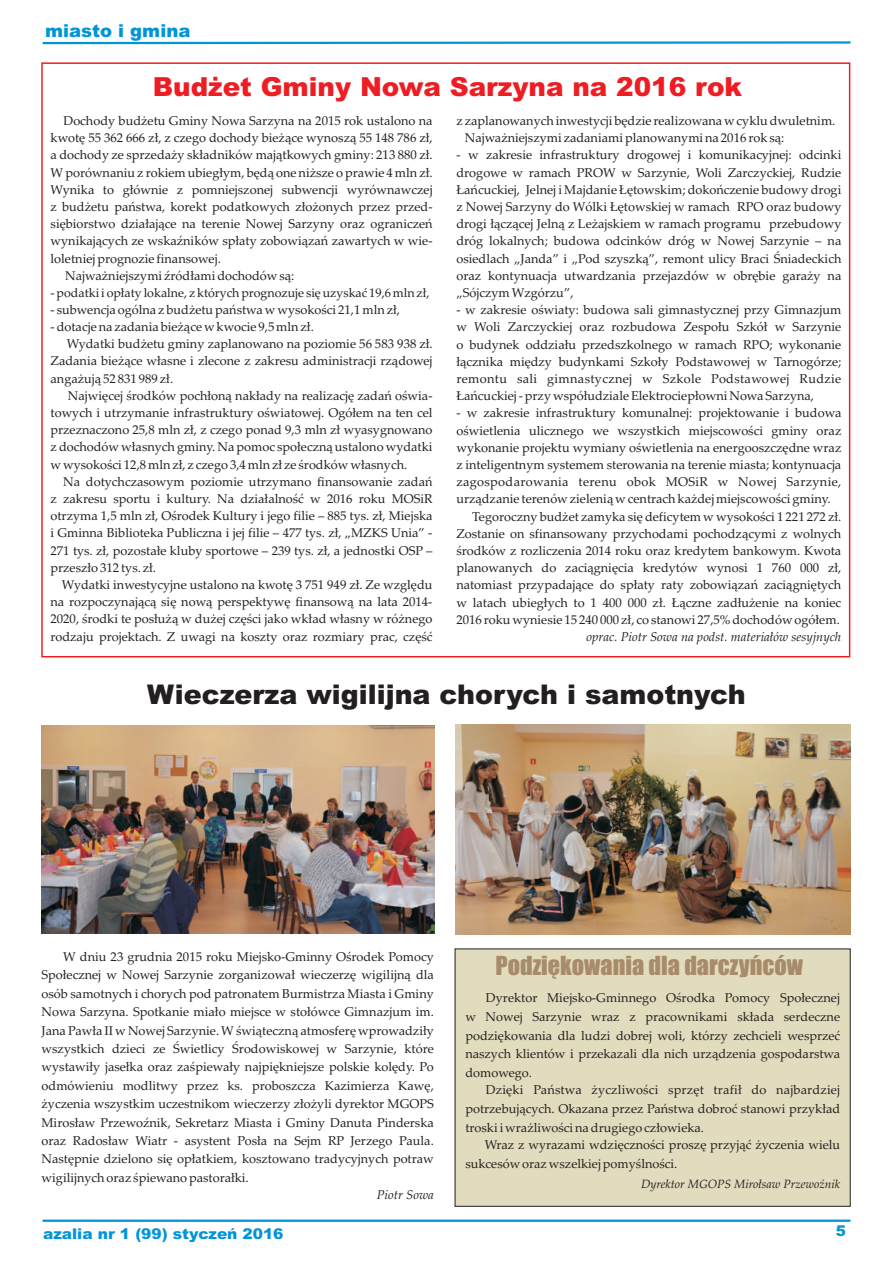
<style>
.page{position:relative;width:893px;height:1263px;background:#fff}
.page>*{position:absolute;margin:0;border:0;box-sizing:border-box;transform-origin:0 0}
.t1{font:900 27.15px "Arial";color:#231f20}
.t2{font:900 26.25px "Arial";color:#ee1d23}
.t3{font:24.3px "Impact";color:#a78b6b}
.t4{font:900 17.85px "Arial";color:#0095d9}
.t5{font:900 14.85px "Arial";color:#0095d9;scale:1.04 1}
.t6{font:900 14.85px "Arial";color:#0095d9}
.t7{font:12.75px/18.5px "Palatino Linotype";color:#231f20;text-align:justify}
.t8{font:12.75px "Palatino Linotype";letter-spacing:.025em;color:#231f20}
.t9{font:italic 12.75px "Palatino Linotype";color:#231f20}
.t10{font:12.45px "Palatino Linotype";color:#231f20}
.t11{font:italic 12px "Palatino Linotype";color:#231f20}
</style>
<div class="page">
<svg style="left:42px;top:41px;width:809px;height:4px"></svg>
<hr style="left:43px;top:1219px;width:807px;height:3px;background:#0095d9">
<img style="left:455px;top:725px;width:396px;height:209px">
<img style="left:41px;top:725px;width:393px;height:208px">
<div style="left:454px;top:948px;width:397px;height:259px;background:#e2dcbe"></div>
<h3 class="t4" style="left:45px;top:24px;width:147px">miasto i gmina</h3>
<h2 class="t2" style="left:153px;top:78px;width:591px">Bud¿et Gminy Nowa Sarzyna na 2016 rok</h2>
<p class="t7" style="left:63px;top:113px;width:371px">Dochody bud¿etu Gminy Nowa Sarzyna na 2015 rok ustalono na</p>
<p class="t7" style="left:456px;top:113px;width:380px">z zaplanowanych inwestycji bêdzie realizowana w cyklu dwuletnim.</p>
<p class="t7" style="left:51px;top:130px;width:383px">kwotê 55 362 666 z³, z czego dochody bie¿¹ce wynosz¹ 55 148 786 z³,</p>
<p class="t7" style="left:465px;top:130px;width:321px">Najwa¿niejszymi zadaniami planowanymi na 2016 rok s¹:</p>
<p class="t7" style="left:51px;top:147px;width:383px">a dochody ze sprzeda¿y sk³adników maj¹tkowych gminy: 213 880 z³.</p>
<p class="t7" style="left:456px;top:147px;width:386px">- w zakresie infrastruktury drogowej i komunikacyjnej: odcinki</p>
<p class="t7" style="left:51px;top:164px;width:383px">W porównaniu z rokiem ubieg³ym, bêd¹ one ni¿sze o prawie 4 mln z³.</p>
<p class="t7" style="left:456px;top:164px;width:386px">drogowe w ramach PROW w Sarzynie, Woli Zarczyckiej, Rudzie</p>
<p class="t7" style="left:51px;top:182px;width:384px">Wynika to g³ównie z pomniejszonej subwencji wyrównawczej</p>
<p class="t7" style="left:456px;top:182px;width:386px">£añcuckiej, Jelnej i Majdanie £êtowskim; dokoñczenie budowy drogi</p>
<p class="t7" style="left:51px;top:199px;width:383px">z bud¿etu pañstwa, korekt podatkowych z³o¿onych przez przed-</p>
<p class="t7" style="left:456px;top:199px;width:386px">z Nowej Sarzyny do Wólki £êtowskiej w ramach RPO oraz budowy</p>
<p class="t7" style="left:51px;top:216px;width:384px">siêbiorstwo dzia³aj¹ce na terenie Nowej Sarzyny oraz ograniczeñ</p>
<p class="t7" style="left:456px;top:216px;width:386px">drogi ³¹cz¹cej Jeln¹ z Le¿ajskiem w ramach programu przebudowy</p>
<p class="t7" style="left:51px;top:233px;width:383px">wynikaj¹cych ze wskaŸników sp³aty zobowi¹zañ zawartych w wie-</p>
<p class="t7" style="left:456px;top:233px;width:386px">dróg lokalnych; budowa odcinków dróg w Nowej Sarzynie – na</p>
<p class="t7" style="left:51px;top:251px;width:172px">loletniej prognozie finansowej.</p>
<p class="t7" style="left:456px;top:251px;width:386px">osiedlach „Janda” i „Pod szyszk¹”, remont ulicy Braci Œniadeckich</p>
<p class="t7" style="left:65px;top:268px;width:231px">Najwa¿niejszymi Ÿród³ami dochodów s¹:</p>
<p class="t7" style="left:456px;top:268px;width:386px">oraz kontynuacja utwardzania przejazdów w obrêbie gara¿y na</p>
<p class="t10" style="left:51px;top:288px;width:380px">- podatki i op³aty lokalne, z których prognozuje siê uzyskaæ 19,6 mln z³,</p>
<p class="t7" style="left:456px;top:285px;width:119px">„Sójczym Wzgórzu”,</p>
<p class="t7" style="left:51px;top:302px;width:351px">- subwencja ogólna z bud¿etu pañstwa w wysokoœci 21,1 mln z³,</p>
<p class="t7" style="left:456px;top:302px;width:386px">- w zakresie oœwiaty: budowa sali gimnastycznej przy Gimnazjum</p>
<p class="t7" style="left:51px;top:319px;width:265px">- dotacje na zadania bie¿¹ce w kwocie 9,5 mln z³.</p>
<p class="t7" style="left:456px;top:319px;width:386px">w Woli Zarczyckiej oraz rozbudowa Zespo³u Szkó³ w Sarzynie</p>
<p class="t7" style="left:67px;top:336px;width:367px">Wydatki bud¿etu gminy zaplanowano na poziomie 56 583 938 z³.</p>
<p class="t7" style="left:456px;top:337px;width:386px">o budynek oddzia³u przedszkolnego w ramach RPO; wykonanie</p>
<p class="t7" style="left:51px;top:353px;width:383px">Zadania bie¿¹ce w³asne i zlecone z zakresu administracji rz¹dowej</p>
<p class="t7" style="left:456px;top:354px;width:386px">³¹cznika miêdzy budynkami Szko³y Podstawowej w Tarnogórze;</p>
<p class="t7" style="left:51px;top:371px;width:124px">anga¿uj¹ 52 831 989 z³.</p>
<p class="t8" style="left:456px;top:374px;width:386px">remontu sali gimnastycznej w Szkole Podstawowej Rudzie</p>
<p class="t7" style="left:68px;top:388px;width:366px">Najwiêcej œrodków poch³on¹ nak³ady na realizacjê zadañ oœwia-</p>
<p class="t7" style="left:456px;top:388px;width:359px">£añcuckiej - przy wspó³udziale Elektrociep³owni Nowa Sarzyna,</p>
<p class="t7" style="left:51px;top:405px;width:383px">towych i utrzymanie infrastruktury oœwiatowej. Ogó³em na ten cel</p>
<p class="t7" style="left:456px;top:405px;width:386px">- w zakresie infrastruktury komunalnej: projektowanie i budowa</p>
<p class="t7" style="left:51px;top:422px;width:383px">przeznaczono 25,8 mln z³, z czego ponad 9,3 mln z³ wyasygnowano</p>
<p class="t7" style="left:456px;top:423px;width:386px">oœwietlenia ulicznego we wszystkich miejscowoœci gminy oraz</p>
<p class="t7" style="left:51px;top:439px;width:383px">z dochodów w³asnych gminy. Na pomoc spo³eczn¹ ustalono wydatki</p>
<p class="t7" style="left:456px;top:440px;width:386px">wykonanie projektu wymiany oœwietlenia na energooszczêdne wraz</p>
<p class="t7" style="left:51px;top:457px;width:358px">w wysokoœci 12,8 mln z³, z czego 3,4 mln z³ ze œrodków w³asnych.</p>
<p class="t7" style="left:456px;top:457px;width:386px">z inteligentnym systemem sterowania na terenie miasta; kontynuacja</p>
<p class="t7" style="left:63px;top:474px;width:371px">Na dotychczasowym poziomie utrzymano finansowanie zadañ</p>
<p class="t8" style="left:456px;top:477px;width:386px">zagospodarowania terenu obok MOSiR w Nowej Sarzynie,</p>
<p class="t7" style="left:51px;top:491px;width:384px">z zakresu sportu i kultury. Na dzia³alnoœæ w 2016 roku MOSiR</p>
<p class="t7" style="left:456px;top:491px;width:376px">urz¹dzanie terenów zieleni¹ w centrach ka¿dej miejscowoœci gminy.</p>
<p class="t7" style="left:51px;top:508px;width:383px">otrzyma 1,5 mln z³, Oœrodek Kultury i jego filie – 885 tys. z³, Miejska</p>
<p class="t7" style="left:472px;top:509px;width:371px">Tegoroczny bud¿et zamyka siê deficytem w wysokoœci 1 221 272 z³.</p>
<p class="t7" style="left:51px;top:525px;width:383px">i Gminna Biblioteka Publiczna i jej filie – 477 tys. z³, „MZKS Unia” -</p>
<p class="t7" style="left:456px;top:526px;width:386px">Zostanie on sfinansowany przychodami pochodz¹cymi z wolnych</p>
<p class="t7" style="left:51px;top:543px;width:383px">271 tys. z³, pozosta³e kluby sportowe – 239 tys. z³, a jednostki OSP –</p>
<p class="t7" style="left:456px;top:543px;width:386px">œrodków z rozliczenia 2014 roku oraz kredytem bankowym. Kwota</p>
<p class="t7" style="left:51px;top:560px;width:107px">przesz³o 312 tys. z³.</p>
<p class="t7" style="left:456px;top:560px;width:386px">planowanych do zaci¹gniêcia kredytów wynosi 1 760 000 z³,</p>
<p class="t7" style="left:62px;top:577px;width:372px">Wydatki inwestycyjne ustalono na kwotê 3 751 949 z³. Ze wzglêdu</p>
<p class="t7" style="left:456px;top:577px;width:386px">natomiast przypadaj¹ce do sp³aty raty zobowi¹zañ zaci¹gniêtych</p>
<p class="t7" style="left:51px;top:594px;width:383px">na rozpoczynaj¹c¹ siê now¹ perspektywê finansow¹ na lata 2014-</p>
<p class="t7" style="left:456px;top:595px;width:386px">w latach ubieg³ych to 1 400 000 z³. £¹czne zad³u¿enie na koniec</p>
<p class="t7" style="left:50px;top:611px;width:383px">2020, œrodki te pos³u¿¹ w du¿ej czêœci jako wk³ad w³asny w ró¿nego</p>
<p class="t7" style="left:456px;top:612px;width:385px">2016 roku wyniesie 15 240 000 z³, co stanowi 27,5% dochodów ogó³em.</p>
<p class="t7" style="left:50px;top:629px;width:384px">rodzaju projektach. Z uwagi na koszty oraz rozmiary prac, czêœæ</p>
<p class="t9" style="left:587px;top:632px;width:256px">oprac. Piotr Sowa na podst. materia³ów sesyjnych</p>
<h1 class="t1" style="left:147px;top:685px;width:600px">Wieczerza wigilijna chorych i samotnych</h1>
<p class="t7" style="left:42px;top:949px;width:394px;text-indent:22px">W dniu 23 grudnia 2015 roku Miejsko-Gminny Oœrodek Pomocy Spo³ecznej w Nowej Sarzynie zorganizowa³ wieczerzê wigilijn¹ dla osób samotnych i chorych pod patronatem Burmistrza Miasta i Gminy Nowa Sarzyna. Spotkanie mia³o miejsce w sto³ówce Gimnazjum im.<br>Jana Paw³a II w Nowej Sarzynie. W œwi¹teczn¹ atmosferê wprowadzi³y wszystkich dzieci ze Œwietlicy Œrodowiskowej w Sarzynie, które wystawi³y jase³ka oraz zaœpiewa³y najpiêkniejsze polskie kolêdy. Po odmówieniu modlitwy przez ks. proboszcza Kazimierza Kawê, ¿yczenia wszystkim uczestnikom wieczerzy z³o¿yli dyrektor MGOPS Miros³aw PrzewoŸnik, Sekretarz Miasta i Gminy Danuta Pinderska oraz Rados³aw Wiatr - asystent Pos³a na Sejm RP Jerzego Paula.<br>Nastêpnie dzielono siê op³atkiem, kosztowano tradycyjnych potraw wigilijnych oraz œpiewano pastora³ki.</p>
<p class="t9" style="left:377px;top:1190px;width:59px">Piotr Sowa</p>
<p class="t5" style="left:43px;top:1229px;width:233px">azalia nr 1 (99) styczeñ 2016</p>
<h3 class="t3" style="left:496px;top:956px;width:309px">Podziêkowania dla darczyñców</h3>
<p class="t7" style="left:465px;top:990px;width:376px;text-indent:20px">Dyrektor Miejsko-Gminnego Oœrodka Pomocy Spo³ecznej w Nowej Sarzynie wraz z pracownikami sk³ada serdeczne podziêkowania dla ludzi dobrej woli, którzy zechcieli wesprzeæ naszych klientów i przekazali dla nich urz¹dzenia gospodarstwa domowego.</p>
<p class="t7" style="left:465px;top:1082px;width:376px;text-indent:20px">Dziêki Pañstwa ¿yczliwoœci sprzêt trafi³ do najbardziej potrzebuj¹cych. Okazana przez Pañstwa dobroæ stanowi przyk³ad troski i wra¿liwoœci na drugiego cz³owieka.</p>
<p class="t7" style="left:465px;top:1137px;width:376px;text-indent:19px">Wraz z wyrazami wdziêcznoœci proszê przyj¹æ ¿yczenia wielu sukcesów oraz wszelkiej pomyœlnoœci.</p>
<p class="t11" style="left:641px;top:1179px;width:201px">Dyrektor MGOPS Miro³saw PrzewoŸnik</p>
<p class="t6" style="left:836px;top:1226px;width:12px">5</p>
</div>
